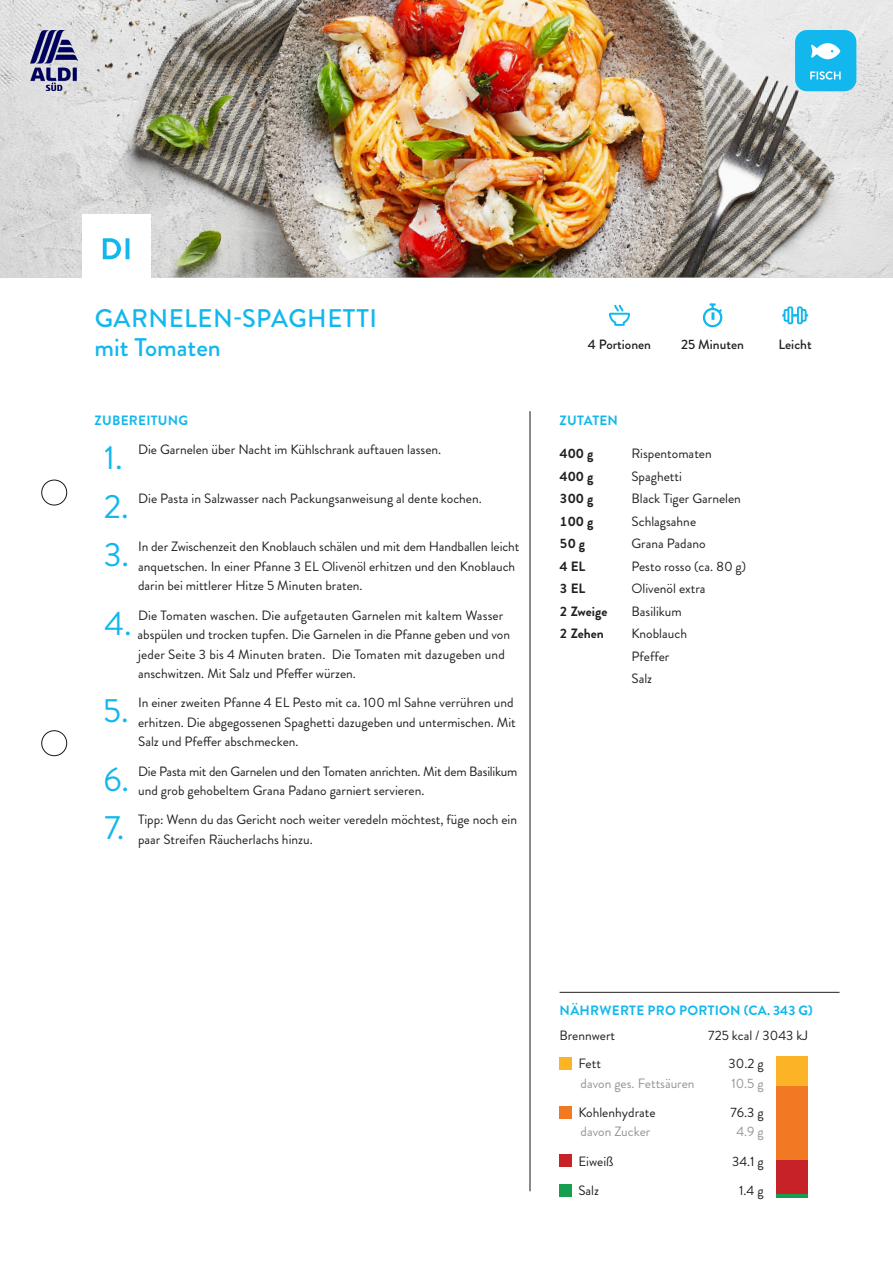
<style>
.page{position:relative;width:893px;height:1263px;background:#fff}
.page>*{position:absolute;margin:0;border:0;box-sizing:border-box;transform-origin:0 0}
.Zubereitungsliste{font:33.6px "Brandon Grotesque";color:#12b8ed}
.Headline_1{font:500 25.5px "Brandon Grotesque";letter-spacing:.02em;color:#12b8ed}
.Headline_1-2{font:500 25.5px "Brandon Grotesque";color:#12b8ed}
.Zubereitungsliste-2{font:13.5px/19.5px "Brandon Grotesque";color:#231f20}
.Absatzformat_1{font:13.5px "Brandon Grotesque";color:#231f20}
.Headline_2{font:700 13.5px "Brandon Grotesque";letter-spacing:.02em;color:#12b8ed}
.Naehrwerte_Liste{font:13.5px "Brandon Grotesque";color:#231f20}
.Naehrwerte_Liste-2{font:13.5px "Brandon Grotesque";color:#939598}
.Headline_2-2{font:13.5px "Brandon Grotesque";color:#231f20}
.Absatzformat_1-2{font:700 13.5px "Brandon Grotesque";color:#231f20}
.txt{font:500 13.5px "Brandon Grotesque";color:#231f20}
.Headline_2-3{font:700 13.5px "Brandon Grotesque";color:#231f20}
</style>
<div class="page">
<div style="left:42px;top:480px;width:25px;height:25px;border:1px solid #1d160f;border-radius:50%"></div>
<div style="left:42px;top:730px;width:25px;height:26px;border:1px solid #1d160f;border-radius:50%"></div>
<hr style="left:530px;top:411px;width:1px;height:780px;background:#1d160f">
<svg style="left:782px;top:306px;width:26px;height:18px"></svg>
<svg style="left:703px;top:303px;width:19px;height:24px"></svg>
<svg style="left:609px;top:305px;width:21px;height:21px"></svg>
<img style="left:0;top:0;width:893px;height:278px">
<div style="left:82px;top:214px;width:69px;height:69px;background:#fff"></div>
<img style="left:30px;top:30px;width:47px;height:60px">
<div style="left:560px;top:1057px;width:12px;height:13px;background:#fcb325"></div>
<div style="left:560px;top:1105px;width:12px;height:13px;background:#f27923"></div>
<div style="left:560px;top:1154px;width:12px;height:13px;background:#c62227"></div>
<div style="left:560px;top:1183px;width:12px;height:13px;background:#169f4e"></div>
<hr style="left:560px;top:992px;width:279px;height:1px;background:#231f20">
<div style="left:776px;top:1086px;width:32px;height:74px;background:#f27923"></div>
<svg style="left:776px;top:1193px;width:32px;height:4px"></svg>
<div style="left:776px;top:1056px;width:32px;height:29px;background:#fcb325"></div>
<div style="left:776px;top:1160px;width:32px;height:33px;background:#c62227"></div>
<svg style="left:103px;top:238px;width:26px;height:21px"></svg>
<div style="left:795px;top:30px;width:61px;height:61px;background:#12b8ed;border-radius:12px"></div>
<svg style="left:810px;top:71px;width:31px;height:9px"></svg>
<svg style="left:811px;top:43px;width:29px;height:16px"></svg>
<p class="Headline_1" style="left:95px;top:301px;width:284px">GARNELEN-SPAGHETTI</p>
<p class="Headline_1-2" style="left:94px;top:330px;width:128px">mit Tomaten</p>
<p class="Headline_2" style="left:95px;top:411px;width:95px">ZUBEREITUNG</p>
<p class="Zubereitungsliste" style="left:104px;top:434px;width:20px">1.</p>
<p class="Zubereitungsliste-2" style="left:138px;top:440px;width:305px">Die Garnelen über Nacht im Kühlschrank auftauen lassen.</p>
<p class="Zubereitungsliste" style="left:104px;top:483px;width:27px">2.</p>
<p class="Zubereitungsliste-2" style="left:138px;top:488px;width:345px">Die Pasta in Salzwasser nach Packungsanweisung al dente kochen.</p>
<p class="Zubereitungsliste" style="left:104px;top:532px;width:27px">3.</p>
<p class="Zubereitungsliste-2" style="left:138px;top:537px;width:383px">In der Zwischenzeit den Knoblauch schälen und mit dem Handballen leicht anquetschen. In einer Pfanne 3 EL Olivenöl erhitzen und den Knoblauch darin bei mittlerer Hitze 5 Minuten braten.</p>
<p class="Zubereitungsliste" style="left:105px;top:600px;width:29px">4.</p>
<p class="Zubereitungsliste-2" style="left:138px;top:605px;width:374px">Die Tomaten waschen. Die aufgetauten Garnelen mit kaltem Wasser abspülen und trocken tupfen. Die Garnelen in die Pfanne geben und von jeder Seite 3 bis 4 Minuten braten. Die Tomaten mit dazugeben und anschwitzen. Mit Salz und Pfeffer würzen.</p>
<p class="Zubereitungsliste" style="left:103px;top:688px;width:27px">5.</p>
<p class="Zubereitungsliste-2" style="left:138px;top:693px;width:379px">In einer zweiten Pfanne 4 EL Pesto mit ca. 100 ml Sahne verrühren und erhitzen. Die abgegossenen Spaghetti dazugeben und untermischen. Mit<br>Salz und Pfeffer abschmecken.</p>
<p class="Zubereitungsliste" style="left:103px;top:756px;width:27px">6.</p>
<p class="Zubereitungsliste-2" style="left:138px;top:761px;width:381px">Die Pasta mit den Garnelen und den Tomaten anrichten. Mit dem Basilikum und grob gehobeltem Grana Padano garniert servieren.</p>
<p class="Zubereitungsliste" style="left:104px;top:805px;width:22px">7.</p>
<p class="Zubereitungsliste-2" style="left:138px;top:810px;width:380px">Tipp: Wenn du das Gericht noch weiter veredeln möchtest, füge noch ein paar Streifen Räucherlachs hinzu.</p>
<p class="txt" style="left:588px;top:335px;width:65px">4 Portionen</p>
<p class="txt" style="left:681px;top:335px;width:64px">25 Minuten</p>
<p class="txt" style="left:778px;top:335px;width:35px">Leicht</p>
<p class="Headline_2" style="left:560px;top:411px;width:60px">ZUTATEN</p>
<p class="Headline_2-3" style="left:560px;top:444px;width:35px">400 g</p>
<p class="Headline_2-2" style="left:631px;top:444px;width:82px">Rispentomaten</p>
<p class="Absatzformat_1-2" style="left:560px;top:467px;width:35px">400 g</p>
<p class="Absatzformat_1" style="left:632px;top:467px;width:52px">Spaghetti</p>
<p class="Absatzformat_1-2" style="left:560px;top:489px;width:35px">300 g</p>
<p class="Absatzformat_1" style="left:632px;top:489px;width:111px">Black Tiger Garnelen</p>
<p class="Absatzformat_1-2" style="left:560px;top:512px;width:35px">100 g</p>
<p class="Absatzformat_1" style="left:632px;top:512px;width:66px">Schlagsahne</p>
<p class="Absatzformat_1-2" style="left:560px;top:534px;width:27px">50 g</p>
<p class="Absatzformat_1" style="left:632px;top:534px;width:75px">Grana Padano</p>
<p class="Absatzformat_1-2" style="left:560px;top:557px;width:27px">4 EL</p>
<p class="Absatzformat_1" style="left:632px;top:557px;width:116px">Pesto rosso (ca. 80 g)</p>
<p class="Absatzformat_1-2" style="left:560px;top:579px;width:27px">3 EL</p>
<p class="Absatzformat_1" style="left:632px;top:579px;width:76px">Olivenöl extra</p>
<p class="Absatzformat_1-2" style="left:560px;top:602px;width:49px">2 Zweige</p>
<p class="Absatzformat_1" style="left:632px;top:602px;width:52px">Basilikum</p>
<p class="Absatzformat_1-2" style="left:560px;top:624px;width:46px">2 Zehen</p>
<p class="Absatzformat_1" style="left:632px;top:624px;width:57px">Knoblauch</p>
<p class="Absatzformat_1" style="left:632px;top:647px;width:39px">Pfeffer</p>
<p class="Absatzformat_1" style="left:632px;top:669px;width:22px">Salz</p>
<p class="Headline_2" style="left:560px;top:1001px;width:255px">NÄHRWERTE PRO PORTION (CA. 343 G)</p>
<p class="Headline_2-2" style="left:560px;top:1026px;width:57px">Brennwert</p>
<p class="Headline_2-2" style="left:708px;top:1026px;width:101px">725 kcal / 3043 kJ</p>
<p class="Naehrwerte_Liste" style="left:578px;top:1054px;width:24px">Fett</p>
<p class="Naehrwerte_Liste-2" style="left:580px;top:1074px;width:116px">davon ges. Fettsäuren</p>
<p class="Naehrwerte_Liste" style="left:729px;top:1054px;width:36px">30.2 g</p>
<p class="Naehrwerte_Liste-2" style="left:731px;top:1074px;width:34px">10.5 g</p>
<p class="Naehrwerte_Liste" style="left:578px;top:1103px;width:79px">Kohlenhydrate</p>
<p class="Naehrwerte_Liste-2" style="left:580px;top:1122px;width:71px">davon Zucker</p>
<p class="Naehrwerte_Liste" style="left:731px;top:1103px;width:35px">76.3 g</p>
<p class="Naehrwerte_Liste-2" style="left:736px;top:1122px;width:29px">4.9 g</p>
<p class="Naehrwerte_Liste" style="left:578px;top:1152px;width:37px">Eiweiß</p>
<p class="Naehrwerte_Liste" style="left:732px;top:1152px;width:33px">34.1 g</p>
<p class="Naehrwerte_Liste" style="left:578px;top:1181px;width:22px">Salz</p>
<p class="Naehrwerte_Liste" style="left:739px;top:1181px;width:26px">1.4 g</p>
</div>
